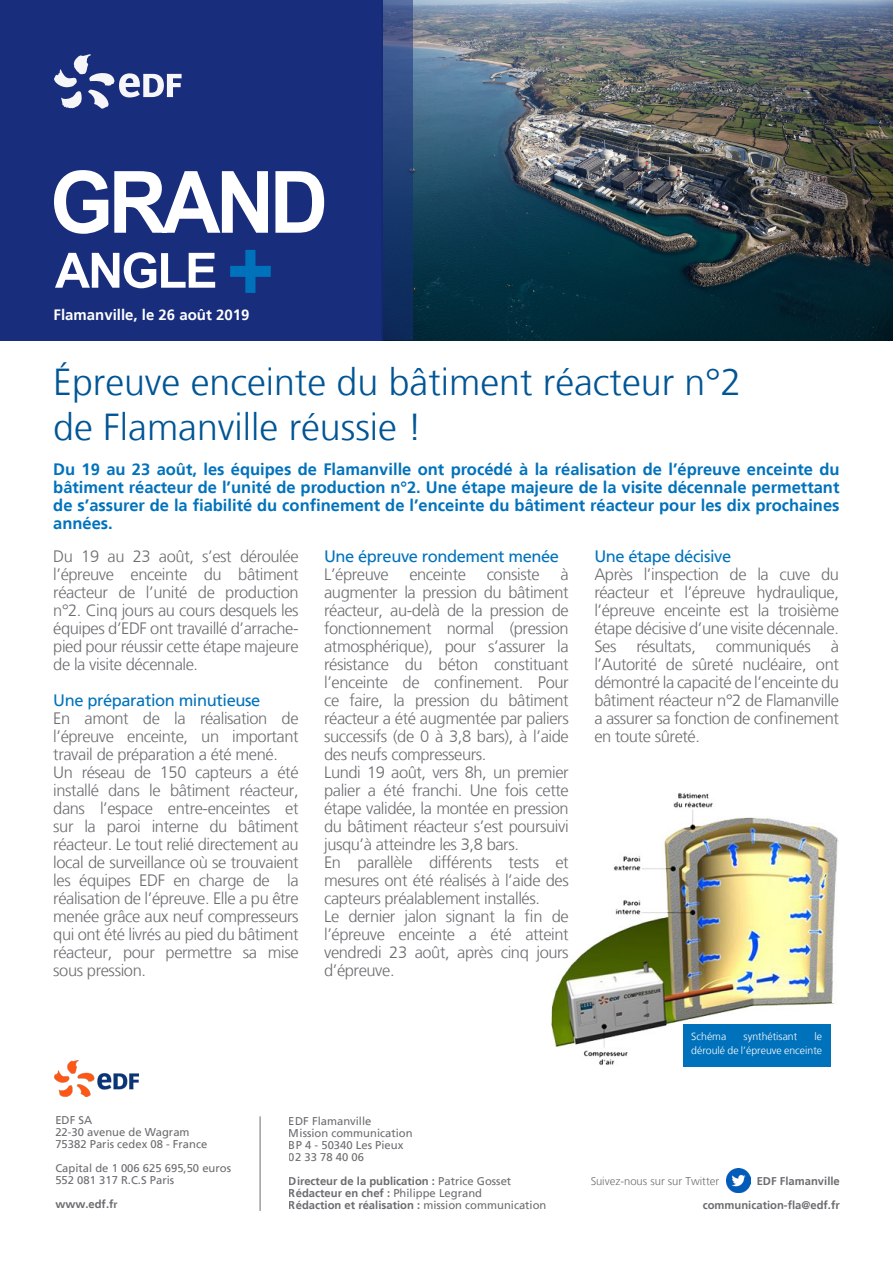
<style>
.page{position:relative;width:893px;height:1263px;background:#fff}
.page>*{position:absolute;margin:0;border:0;box-sizing:border-box;transform-origin:0 0}
.t1{font:300 37.5px "Frutiger";color:#005595}
.t2{font:300 16.5px/18px "Frutiger";letter-spacing:-.025em;color:#6c6d70;text-align:justify}
.t3{font:700 16.5px/18px "Frutiger";color:#0072bc;text-align:justify}
.t4{font:16.5px "Frutiger";letter-spacing:-.025em;color:#0072bc}
.t5{font:700 15px "Frutiger";color:#fff}
.t6{font:700 11.25px/12px "Frutiger";color:#6c6d70}
.t7{font:11.25px/12px "Frutiger";color:#6c6d70}
.t8{font:300 11.25px "Frutiger";color:#6c6d70}
.t9{font:300 10.5px/13.5px "Frutiger";color:#fff;text-align:right}
.s1{font-size:10.5px}
.s2{font-weight:400}
</style>
<div class="page">
<img style="left:551px;top:793px;width:287px;height:272px">
<hr style="left:260px;top:1116px;width:1px;height:95px;background:#6c6d70">
<img style="left:54px;top:1061px;width:84px;height:35px">
<img style="left:727px;top:1169px;width:23px;height:23px">
<img style="left:383px;top:0;width:510px;height:340px">
<div style="left:0;top:0;width:383px;height:340px;background:#182d7c"></div>
<svg style="left:54px;top:54px;width:128px;height:55px"></svg>
<svg style="left:54px;top:170px;width:270px;height:64px"></svg>
<svg style="left:55px;top:252px;width:160px;height:36px"></svg>
<svg style="left:230px;top:250px;width:41px;height:43px"></svg>
<svg style="left:383px;top:1px;width:29px;height:339px;background:#244176"></svg>
<div style="left:683px;top:1025px;width:148px;height:42px;background:#0072bc"></div>
<p class="t5" style="left:54px;top:306px;width:197px">Flamanville, le 26 août 2019</p>
<p class="t1" style="left:53px;top:361px;width:689px">Épreuve enceinte du bâtiment réacteur n°2</p>
<p class="t1" style="left:53px;top:406px;width:370px">de Flamanville réussie !</p>
<p class="t3" style="left:53px;top:460px;width:788px">Du 19 au 23 août, les équipes de Flamanville ont procédé à la réalisation de l’épreuve enceinte du bâtiment réacteur de l’unité de production n°2. Une étape majeure de la visite décennale permettant de s’assurer de la fiabilité du confinement de l’enceinte du bâtiment réacteur pour les dix prochaines années.</p>
<p class="t2" style="left:53px;top:547px;width:247px">Du 19 au 23 août, s’est déroulée l’épreuve enceinte du bâtiment réacteur de l’unité de production n°2. Cinq jours au cours desquels les équipes d’EDF ont travaillé d’arrache&shy;pied pour réussir cette étape majeure de la visite décennale.</p>
<p class="t4" style="left:53px;top:691px;width:208px">Une préparation minutieuse</p>
<p class="t2" style="left:53px;top:709px;width:247px">En amont de la réalisation de l’épreuve enceinte, un important travail de préparation a été mené.</p>
<p class="t2" style="left:53px;top:763px;width:247px">Un réseau de 150 capteurs a été installé dans le bâtiment réacteur, dans l’espace entre-enceintes et sur la paroi interne du bâtiment réacteur. Le tout relié directement au local de surveillance où se trouvaient les équipes EDF en charge de la réalisation de l’épreuve. Elle a pu être menée grâce aux neuf compresseurs qui ont été livrés au pied du bâtiment réacteur, pour permettre sa mise sous pression.</p>
<p class="t4" style="left:324px;top:547px;width:237px">Une épreuve rondement menée</p>
<p class="t2" style="left:324px;top:565px;width:66px">L’épreuve</p>
<p class="t2" style="left:409px;top:565px;width:58px">enceinte</p>
<p class="t2" style="left:487px;top:565px;width:55px">consiste</p>
<p class="t2" style="left:324px;top:565px;width:246px;text-indent:236px">à augmenter la pression du bâtiment réacteur, au-delà de la pression de fonctionnement normal (pression atmosphérique), pour s’assurer la résistance du béton constituant l’enceinte de confinement. Pour ce faire, la pression du bâtiment réacteur a été augmentée par paliers successifs (de 0 à 3,8 bars), à l’aide des neufs compresseurs.</p>
<p class="t2" style="left:324px;top:763px;width:246px">Lundi 19 août, vers 8h, un premier palier a été franchi. Une fois cette étape validée, la montée en pression du bâtiment réacteur s’est poursuivi jusqu’à atteindre les 3,8 bars.</p>
<p class="t2" style="left:324px;top:853px;width:246px">En parallèle différents tests et mesures ont été réalisés à l’aide des capteurs préalablement installés.</p>
<p class="t2" style="left:324px;top:907px;width:246px">Le dernier jalon signant la fin de l’épreuve enceinte a été atteint vendredi 23 août, après cinq jours d’épreuve.</p>
<p class="t4" style="left:594px;top:547px;width:138px">Une étape décisive</p>
<p class="t2" style="left:594px;top:565px;width:246px">Après l’inspection de la cuve du réacteur et l’épreuve hydraulique, l’épreuve enceinte est la troisième étape décisive d’une visite décennale.</p>
<p class="t2" style="left:594px;top:637px;width:246px">Ses résultats, communiqués à l’Autorité de sûreté nucléaire, ont démontré la capacité de l’enceinte du bâtiment réacteur n°2 de Flamanville a assurer sa fonction de confinement en toute sûreté.</p>
<p class="t9" style="left:691px;top:1030px;width:132px">le<br>déroulé de l’épreuve enceinte</p>
<p class="t9" style="left:691px;top:1030px;width:36px">Schéma</p>
<p class="t9" style="left:744px;top:1030px;width:55px">synthétisant</p>
<p class="t7" style="left:55px;top:1114px;width:153px">EDF SA<br>22-30 avenue de Wagram<br>75382 Paris cedex 08 - France</p>
<p class="t7" style="left:55px;top:1162px;width:177px">Capital de 1 006 625 695,50 euros<br>552 081 317 R.C.S Paris</p>
<p class="t6" style="left:55px;top:1198px;width:64px">www.edf.f<span class="s1">r</span></p>
<p class="t7" style="left:289px;top:1115px;width:125px">EDF Flamanville<br>Mission communication<br>BP 4 - 50340 Les Pieux<br>02 33 78 40 06</p>
<p class="t6" style="left:289px;top:1175px;width:259px">Directeur de la publication : <span class="s2">Patrice Gosset<br></span>Rédacteur en chef : <span class="s2">Philippe Legrand<br></span>Rédaction et réalisation : <span class="s2">mission communication</span></p>
<p class="t8" style="left:590px;top:1175px;width:130px">Suivez-nous sur sur Twitter</p>
<p class="t6" style="left:703px;top:1169px;width:139px;line-height:24px;text-align:right">EDF Flamanville communication-fla@edf.fr</p>
</div>
